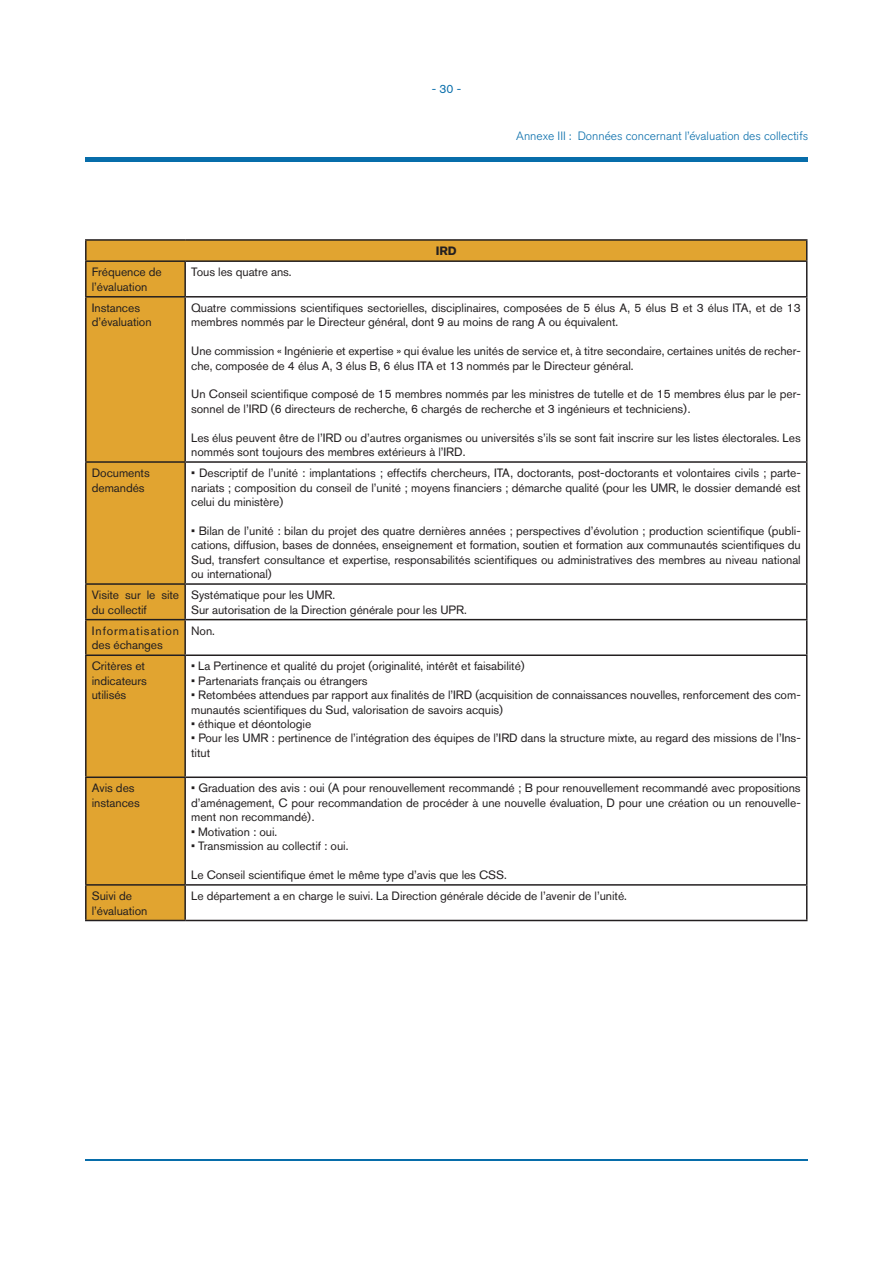
<style>
.page{position:relative;width:893px;height:1263px;background:#fff}
.page>*{position:absolute;margin:0;border:0;box-sizing:border-box;transform-origin:0 0}
.t1{font:12px/14.4px "Akzidenz Grotesk BQ";letter-spacing:-.005em;color:#231f20}
.t2{font:300 12px "Akzidenz Grotesk BQ";color:#076daa}
.t3{font:12px/14.4px "Akzidenz Grotesk BQ";letter-spacing:.08em;color:#231f20}
.t4{font:12px "Akzidenz Grotesk BQ";color:#076daa}
.t5{font:700 12px "Akzidenz Grotesk BQ";color:#231f20}
</style>
<div class="page">
<div style="left:85px;top:157px;width:723px;height:5px;background:#076daa"></div>
<hr style="left:85px;top:1159px;width:723px;height:1px;background:#076daa">
<svg style="left:87px;top:241px;width:719px;height:679px"></svg>
<hr style="left:85px;top:239px;width:100px;height:2px;background:#231f20">
<svg style="left:85px;top:241px;width:2px;height:19px"></svg>
<hr style="left:185px;top:239px;width:622px;height:2px;background:#231f20">
<svg style="left:806px;top:241px;width:1px;height:19px"></svg>
<hr style="left:85px;top:260px;width:100px;height:2px;background:#231f20">
<hr style="left:85px;top:262px;width:2px;height:34px;background:#231f20">
<hr style="left:185px;top:260px;width:622px;height:2px;background:#231f20">
<hr style="left:184px;top:262px;width:2px;height:34px;background:#231f20">
<hr style="left:806px;top:262px;width:1px;height:34px;background:#231f20">
<hr style="left:85px;top:296px;width:100px;height:2px;background:#231f20">
<hr style="left:85px;top:298px;width:2px;height:163px;background:#231f20">
<hr style="left:185px;top:296px;width:622px;height:2px;background:#231f20">
<hr style="left:184px;top:298px;width:2px;height:163px;background:#231f20">
<hr style="left:806px;top:298px;width:1px;height:163px;background:#231f20">
<hr style="left:85px;top:461px;width:100px;height:2px;background:#231f20">
<hr style="left:85px;top:463px;width:2px;height:120px;background:#231f20">
<hr style="left:185px;top:461px;width:622px;height:2px;background:#231f20">
<hr style="left:184px;top:463px;width:2px;height:120px;background:#231f20">
<hr style="left:806px;top:463px;width:1px;height:120px;background:#231f20">
<hr style="left:85px;top:583px;width:100px;height:2px;background:#231f20">
<hr style="left:85px;top:585px;width:2px;height:34px;background:#231f20">
<hr style="left:185px;top:583px;width:622px;height:2px;background:#231f20">
<hr style="left:184px;top:585px;width:2px;height:34px;background:#231f20">
<hr style="left:806px;top:585px;width:1px;height:34px;background:#231f20">
<hr style="left:85px;top:619px;width:100px;height:1px;background:#231f20">
<hr style="left:85px;top:620px;width:2px;height:34px;background:#231f20">
<hr style="left:185px;top:619px;width:622px;height:1px;background:#231f20">
<hr style="left:184px;top:620px;width:2px;height:34px;background:#231f20">
<hr style="left:806px;top:620px;width:1px;height:34px;background:#231f20">
<hr style="left:85px;top:654px;width:100px;height:2px;background:#231f20">
<hr style="left:85px;top:656px;width:2px;height:120px;background:#231f20">
<hr style="left:185px;top:654px;width:622px;height:2px;background:#231f20">
<hr style="left:184px;top:656px;width:2px;height:120px;background:#231f20">
<hr style="left:806px;top:656px;width:1px;height:120px;background:#231f20">
<hr style="left:85px;top:776px;width:100px;height:2px;background:#231f20">
<hr style="left:85px;top:778px;width:2px;height:106px;background:#231f20">
<hr style="left:185px;top:776px;width:622px;height:2px;background:#231f20">
<hr style="left:184px;top:778px;width:2px;height:106px;background:#231f20">
<hr style="left:806px;top:778px;width:1px;height:106px;background:#231f20">
<hr style="left:85px;top:884px;width:100px;height:2px;background:#231f20">
<hr style="left:85px;top:886px;width:2px;height:34px;background:#231f20">
<hr style="left:185px;top:884px;width:622px;height:2px;background:#231f20">
<hr style="left:184px;top:886px;width:2px;height:34px;background:#231f20">
<hr style="left:806px;top:886px;width:1px;height:34px;background:#231f20">
<hr style="left:85px;top:920px;width:100px;height:1px;background:#231f20">
<hr style="left:185px;top:920px;width:622px;height:1px;background:#231f20">
<p class="t4" style="left:432px;top:82px;width:31px">- 30 -</p>
<p class="t5" style="left:436px;top:244px;width:22px">IRD</p>
<p class="t2" style="left:516px;top:129px;width:294px">Annexe III : Données concernant l’évaluation des collectifs</p>
<p class="t1" style="left:92px;top:265px;width:72px">Fréquence de l’évaluation</p>
<p class="t1" style="left:191px;top:265px;width:102px">Tous les quatre ans.</p>
<p class="t1" style="left:92px;top:300px;width:61px">Instances d’évaluation</p>
<p class="t1" style="left:191px;top:300px;width:611px">Quatre commissions scientifiques sectorielles, disciplinaires, composées de 5 élus A, 5 élus B et 3 élus ITA, et de 13 membres nommés par le Directeur général, dont 9 au moins de rang A ou équivalent.</p>
<p class="t1" style="left:191px;top:344px;width:611px">Une commission « Ingénierie et expertise » qui évalue les unités de service et, à titre secondaire, certaines unités de recher&shy;che, composée de 4 élus A, 3 élus B, 6 élus ITA et 13 nommés par le Directeur général.</p>
<p class="t1" style="left:191px;top:387px;width:611px">Un Conseil scientifique composé de 15 membres nommés par les ministres de tutelle et de 15 membres élus par le per&shy;sonnel de l’IRD (6 directeurs de recherche, 6 chargés de recherche et 3 ingénieurs et techniciens).</p>
<p class="t1" style="left:191px;top:430px;width:611px">Les élus peuvent être de l’IRD ou d’autres organismes ou universités s’ils se sont fait inscrire sur les listes électorales. Les nommés sont toujours des membres extérieurs à l’IRD.</p>
<p class="t1" style="left:92px;top:466px;width:60px">Documents demandés</p>
<p class="t1" style="left:191px;top:466px;width:611px;text-align:justify">• Descriptif de l’unité : implantations ; effectifs chercheurs, ITA, doctorants, post-doctorants et volontaires civils ; parte&shy;nariats ; composition du conseil de l’unité ; moyens financiers ; démarche qualité (pour les UMR, le dossier demandé est celui du ministère)</p>
<p class="t1" style="left:191px;top:523px;width:611px;text-align:justify">• Bilan de l’unité : bilan du projet des quatre dernières années ; perspectives d’évolution ; production scientifique (publi&shy;cations, diffusion, bases de données, enseignement et formation, soutien et formation aux communautés scientifiques du Sud, transfert consultance et expertise, responsabilités scientifiques ou administratives des membres au niveau national ou international)</p>
<p class="t1" style="left:92px;top:588px;width:89px">Visite sur le site du collectif</p>
<p class="t1" style="left:191px;top:588px;width:277px">Systématique pour les UMR.<br>Sur autorisation de la Direction générale pour les UPR.</p>
<p class="t3" style="left:92px;top:623px;width:89px">Informatisation des échanges</p>
<p class="t1" style="left:191px;top:623px;width:25px">Non.</p>
<p class="t1" style="left:92px;top:659px;width:57px">Critères et indicateurs utilisés</p>
<p class="t1" style="left:191px;top:659px;width:335px">• La Pertinence et qualité du projet (originalité, intérêt et faisabilité)</p>
<p class="t1" style="left:191px;top:673px;width:178px">• Partenariats français ou étrangers</p>
<p class="t1" style="left:191px;top:688px;width:611px">• Retombées attendues par rapport aux finalités de l’IRD (acquisition de connaissances nouvelles, renforcement des com&shy;munautés scientifiques du Sud, valorisation de savoirs acquis)</p>
<p class="t1" style="left:191px;top:717px;width:122px">• éthique et déontologie</p>
<p class="t1" style="left:191px;top:731px;width:611px">• Pour les UMR : pertinence de l’intégration des équipes de l’IRD dans la structure mixte, au regard des missions de l’Ins&shy;titut</p>
<p class="t1" style="left:92px;top:781px;width:50px">Avis des instances</p>
<p class="t1" style="left:191px;top:781px;width:611px;text-align:justify">• Graduation des avis : oui (A pour renouvellement recommandé ; B pour renouvellement recommandé avec propositions d’aménagement, C pour recommandation de procéder à une nouvelle évaluation, D pour une création ou un renouvelle&shy;ment non recommandé).</p>
<p class="t1" style="left:191px;top:824px;width:88px">• Motivation : oui.</p>
<p class="t1" style="left:191px;top:839px;width:159px">• Transmission au collectif : oui.</p>
<p class="t1" style="left:191px;top:867px;width:317px">Le Conseil scientifique émet le même type d’avis que les CSS.</p>
<p class="t1" style="left:92px;top:889px;width:57px">Suivi de l’évaluation</p>
<p class="t1" style="left:191px;top:889px;width:437px">Le département a en charge le suivi. La Direction générale décide de l’avenir de l’unité.</p>
</div>
